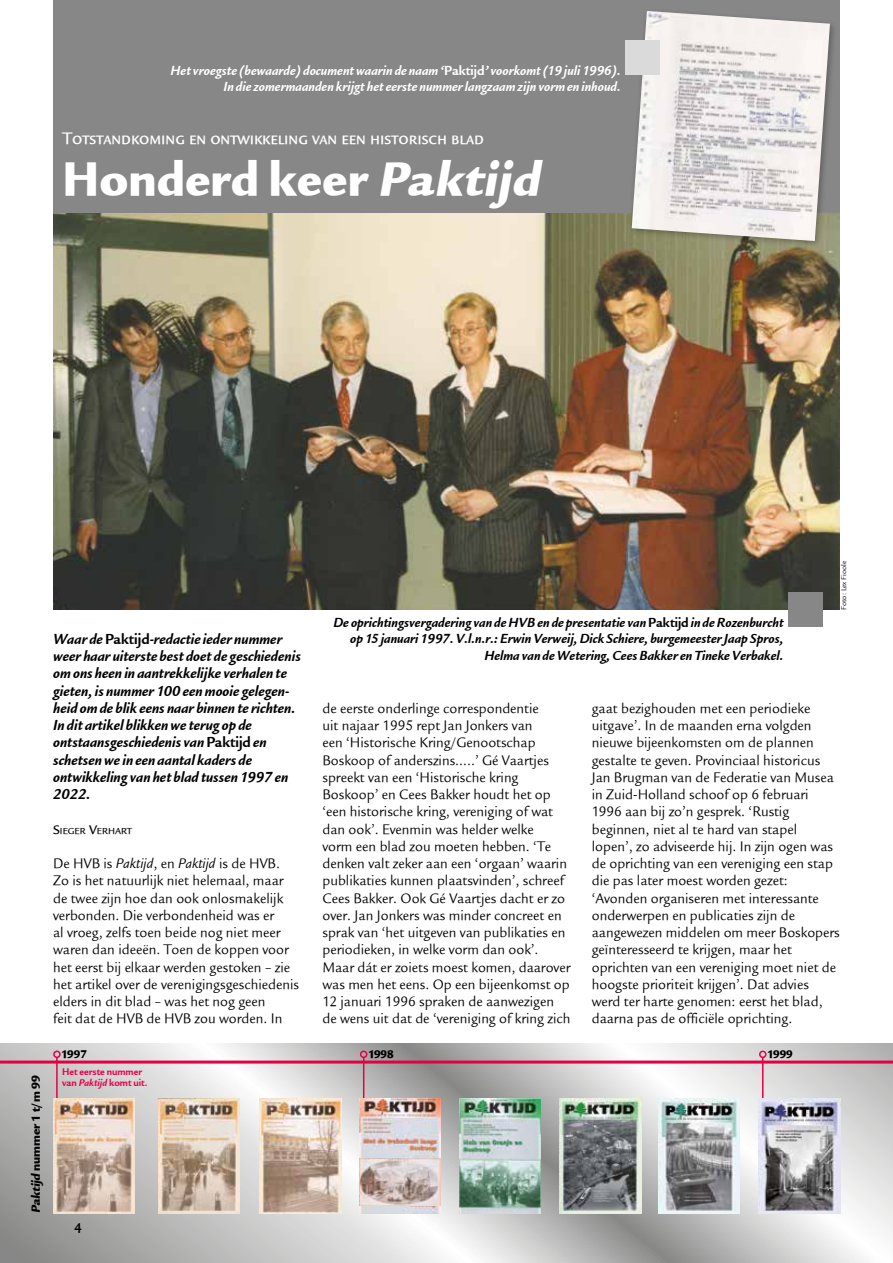
<style>
.page{position:relative;width:893px;height:1263px;background:#fff}
.page>*{position:absolute;margin:0;border:0;box-sizing:border-box;transform-origin:0 0}
.t1{font:51px "Legacy Sans Md ITCTT Ultra";color:#fff;scale:.95 1}
.t2{font:18px "Legacy Sans Md SCITCTT Medium";color:#fff;scale:.95 1}
.t3{font:italic 15.75px/17.2px "Legacy Sans ITCTT Bold";color:#000;scale:.95 1}
.t4{font:15px/17.2px "Legacy Sans ITCTT Book";color:#000;scale:.95 1}
.t5{font:15px "Legacy Sans OSITCTT Bold";color:#000;scale:.9 1}
.t6{font:italic 14.25px/16.5px "Legacy Sans ITCTT Bold";color:#000;text-align:right;scale:.95 1}
.t7{font:italic 14.25px/16.5px "Legacy Sans ITCTT Bold";color:#fff;text-align:right;scale:.95 1}
.t8{font:12.75px "Legacy Sans Md ITCTT Ultra";color:#000;scale:.95 1}
.t9{font:12.15px "Legacy Sans Md ITCTT Ultra";color:#000;scale:.95 1}
.t10{font:10.5px/10.5px "Legacy Sans OSITCTT Bold";color:#e50046;scale:.95 1}
.t11{font:9.45px "Legacy Sans Md SCITCTT Medium";color:#000}
.t12{font:7.5px "Legacy Sans ITCTT Book";color:#000}
.s1{font-style:normal}
.s2{font-style:italic}
.s3{font-size:13.5px}
.s4{font-family:"Legacy Sans OSITCTT Bold Ita"}
</style>
<div class="page">
<svg style="left:0;top:1043px;width:893px;height:220px"></svg>
<img style="left:158px;top:1098px;width:81px;height:115px">
<img style="left:260px;top:1098px;width:81px;height:115px">
<img style="left:359px;top:1205px;width:81px;height:8px">
<img style="left:559px;top:1098px;width:82px;height:115px">
<img style="left:659px;top:1098px;width:81px;height:115px">
<hr style="left:0;top:1060px;width:893px;height:3px;background:#e50046">
<hr style="left:56px;top:1057px;width:2px;height:70px;background:#e50046">
<div style="left:53px;top:1050px;width:8px;height:8px;border:2px solid #e50046;border-radius:50%"></div>
<hr style="left:363px;top:1057px;width:1px;height:70px;background:#e50046">
<div style="left:360px;top:1050px;width:7px;height:8px;border:2px solid #e50046;border-radius:50%"></div>
<hr style="left:762px;top:1057px;width:1px;height:70px;background:#e50046">
<div style="left:759px;top:1050px;width:7px;height:8px;border:2px solid #e50046;border-radius:50%"></div>
<img style="left:53px;top:1098px;width:81px;height:115px">
<img style="left:460px;top:1098px;width:80px;height:115px">
<img style="left:359px;top:1099px;width:81px;height:106px">
<img style="left:759px;top:1098px;width:81px;height:115px">
<img style="left:53px;top:213px;width:787px;height:396px">
<div style="left:53px;top:0;width:787px;height:213px;background:#878787"></div>
<div style="left:628px;top:7px;width:210px;height:242px;background:#000;opacity:.3"></div>
<img style="left:632px;top:11px;width:198px;height:230px">
<div style="left:788px;top:592px;width:34px;height:35px;background:#878787"></div>
<div style="left:625px;top:40px;width:35px;height:35px;background:#dadada"></div>
<p class="t7" style="left:171px;top:62px;width:475px">Het vroegste (bewaarde) document waarin de naam ‘<span class="s1">Paktijd</span>’ voorkomt (19 juli 1996).<br>In die zomermaanden krijgt het eerste nummer langzaam zijn vorm en inhoud.</p>
<p class="t2" style="left:63px;top:128px;width:445px">Totstandkoming en ontwikkeling van een historisch blad</p>
<h1 class="t1" style="left:63px;top:149px;width:514px">Honderd keer <span class="s2">Paktijd</span></h1>
<p class="t12" style="left:839px;top:610px;width:50px;rotate:-90deg">Foto: Lex Fioole</p>
<p class="t3" style="left:53px;top:630px;width:262px">Waar de <span class="s1">Paktijd</span>-redactie ieder nummer weer haar uiterste best doet de geschiedenis om ons heen in aantrekkelijke verhalen te gieten, is nummer 100 een mooie gelegen&shy;heid om de blik eens naar binnen te richten.<br>In dit artikel blikken we terug op de ontstaansgeschiedenis van <span class="s1">Paktijd</span> en schetsen we in een aantal kaders de ontwikkeling van het blad tussen 1997 en 2022.</p>
<p class="t11" style="left:53px;top:825px;width:81px"><span class="s3">S</span>IEGER <span class="s3">V</span>ERHART</p>
<p class="t4" style="left:53px;top:855px;width:260px">De HVB is <span class="s2">Paktijd</span>, en <span class="s2">Paktijd</span> is de HVB.<br>Zo is het natuurlijk niet helemaal, maar de twee zijn hoe dan ook onlosmakelijk verbonden. Die verbondenheid was er<br>al vroeg, zelfs toen beide nog niet meer waren dan ideeën. Toen de koppen voor het eerst bij elkaar werden gestoken – zie het artikel over de verenigingsgeschiedenis elders in dit blad – was het nog geen<br>feit dat de HVB de HVB zou worden. In</p>
<p class="t6" style="left:333px;top:614px;width:475px">De oprichtingsvergadering van de HVB en de presentatie van <span class="s1">Paktijd</span> in de Rozenburcht op 15 januari 1997. V.l.n.r.: Erwin Verweij, Dick Schiere, burgemeester Jaap Spros,<br>Helma van de Wetering, Cees Bakker en Tineke Verbakel.</p>
<p class="t4" style="left:322px;top:700px;width:263px">de eerste onderlinge correspondentie<br>uit najaar 1995 rept Jan Jonkers van<br>een ‘Historische Kring/Genootschap Boskoop of anderszins…..’ Gé Vaartjes spreekt van een ‘Historische kring Boskoop’ en Cees Bakker houdt het op ‘een historische kring, vereniging of wat dan ook’. Evenmin was helder welke<br>vorm een blad zou moeten hebben. ‘Te denken valt zeker aan een ‘orgaan’ waarin publikaties kunnen plaatsvinden’, schreef Cees Bakker. Ook Gé Vaartjes dacht er zo over. Jan Jonkers was minder concreet en sprak van ‘het uitgeven van publikaties en periodieken, in welke vorm dan ook’.<br>Maar dát er zoiets moest komen, daarover was men het eens. Op een bijeenkomst op 12 januari 1996 spraken de aanwezigen de wens uit dat de ‘vereniging of kring zich</p>
<p class="t4" style="left:592px;top:700px;width:263px">gaat bezighouden met een periodieke uitgave’. In de maanden erna volgden nieuwe bijeenkomsten om de plannen gestalte te geven. Provinciaal historicus Jan Brugman van de Federatie van Musea in Zuid-Holland schoof op 6 februari 1996 aan bij zo’n gesprek. ‘Rustig beginnen, niet al te hard van stapel lopen’, zo adviseerde hij. In zijn ogen was de oprichting van een vereniging een stap die pas later moest worden gezet: ‘Avonden organiseren met interessante onderwerpen en publicaties zijn de aangewezen middelen om meer Boskopers geïnteresseerd te krijgen, maar het oprichten van een vereniging moet niet de hoogste prioriteit krijgen’. Dat advies werd ter harte genomen: eerst het blad, daarna pas de officiële oprichting.</p>
<p class="t9" style="left:61px;top:1047px;width:29px">1997</p>
<p class="t9" style="left:368px;top:1047px;width:29px">1998</p>
<p class="t9" style="left:767px;top:1047px;width:29px">1999</p>
<p class="t8" style="left:28px;top:1213px;width:147px;rotate:-90deg"><span class="s2">Paktijd</span> nummer 1 t/m 99</p>
<p class="t10" style="left:62px;top:1067px;width:91px">Het eerste nummer van <span class="s4">Paktijd</span> komt uit.</p>
<p class="t5" style="left:74px;top:1217px;width:10px">4</p>
</div>
